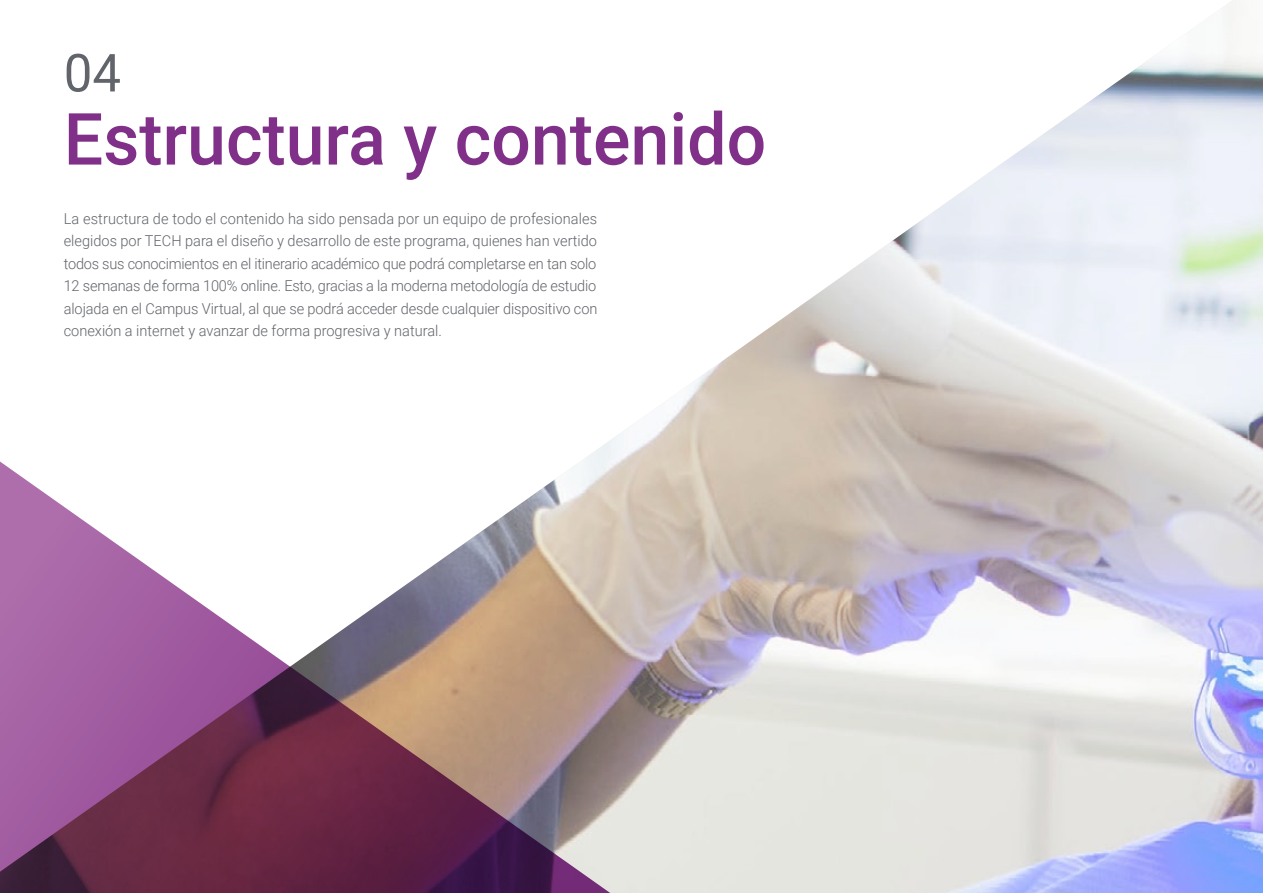
<style>
.page{position:relative;width:1263px;height:893px;background:#fff}
.page>*{position:absolute;margin:0;border:0;box-sizing:border-box;transform-origin:0 0}
.t1{font:500 72px "Roboto";color:#813089}
.t2{font:52.5px "Roboto";color:#61646a}
.t3{font:300 15px/22.5px "Roboto";color:#61646a;text-align:justify}
</style>
<div class="page">
<img style="left:603px;top:0;width:660px;height:893px">
<svg style="left:0;top:446px;width:640px;height:447px"></svg>
<h2 class="t2" style="left:64px;top:36px;width:59px">04</h2>
<h1 class="t1" style="left:64px;top:89px;width:704px">Estructura y contenido</h1>
<p class="t3" style="left:64px;top:207px;width:535px">La estructura de todo el contenido ha sido pensada por un equipo de profesionales elegidos por TECH para el diseño y desarrollo de este programa, quienes han vertido todos sus conocimientos en el itinerario académico que podrá completarse en tan solo 12 semanas de forma 100% online. Esto, gracias a la moderna metodología de estudio alojada en el Campus Virtual, al que se podrá acceder desde cualquier dispositivo con conexión a internet y avanzar de forma progresiva y natural.</p>
</div>
